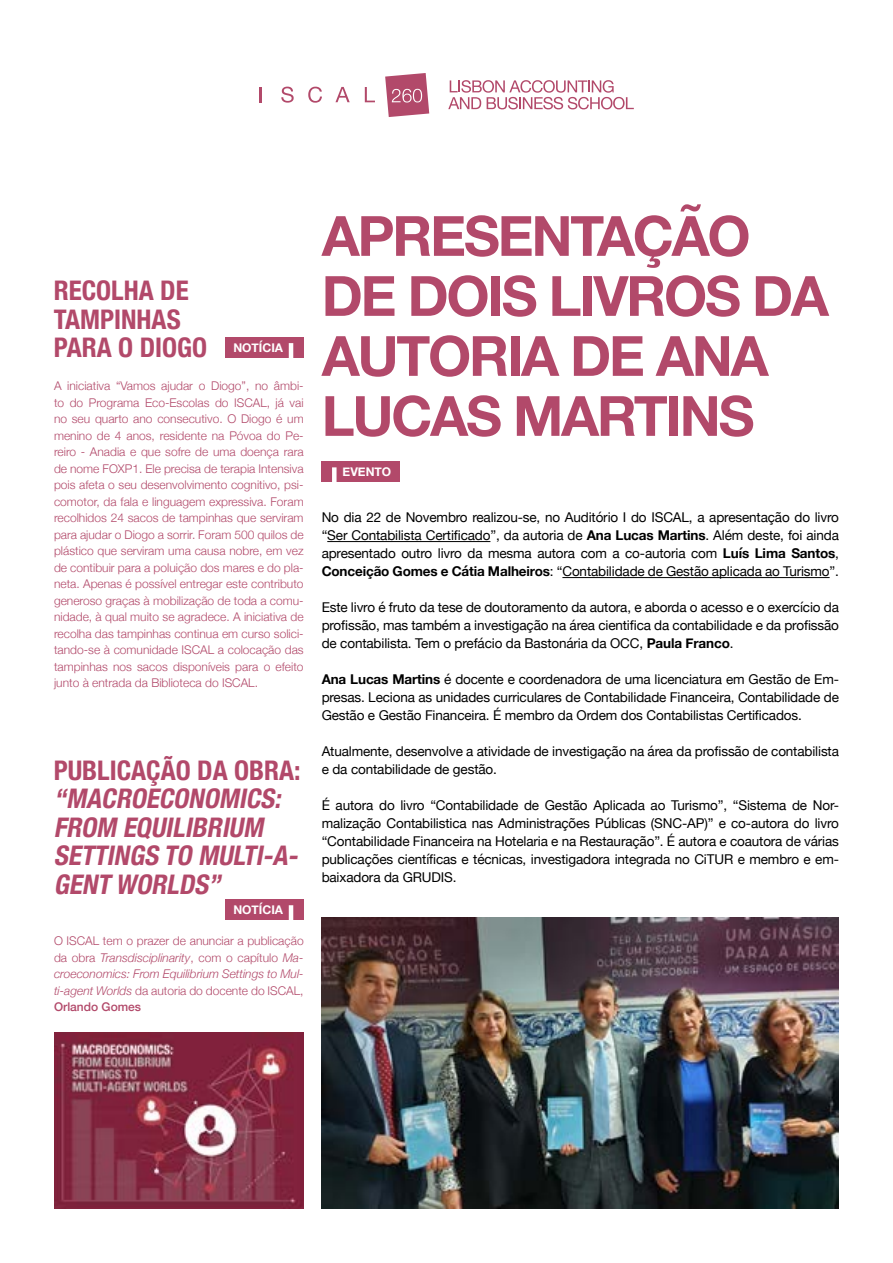
<style>
.page{position:relative;width:893px;height:1263px;background:#fff}
.page>*{position:absolute;margin:0;border:0;box-sizing:border-box;transform-origin:0 0}
.t1{font:700 55.5px/60px "Helvetica Neue";letter-spacing:-.04em;color:#b2496a}
.t2{font:italic 700 condensed 27px/28.5px "Helvetica Neue";color:#b2496a}
.t3{font:700 condensed 27px/28.5px "Helvetica Neue";color:#b2496a}
.t4{font:13.5px/18px "Helvetica Neue";letter-spacing:-.01em;color:#000;text-align:justify}
.t5{font:300 12px/16.5px "Helvetica Neue";color:#b2496a;text-align:justify}
.t6{font:700 12px "Helvetica Neue";color:#fff}
.s1{font-style:italic}
.s2{font-weight:500}
.s3{font-weight:700}
</style>
<div class="page">
<svg style="left:448px;top:80px;width:186px;height:29px"></svg>
<svg style="left:259px;top:87px;width:2px;height:15px"></svg>
<svg style="left:281px;top:87px;width:13px;height:16px"></svg>
<svg style="left:308px;top:87px;width:14px;height:16px"></svg>
<svg style="left:365px;top:87px;width:10px;height:15px"></svg>
<svg style="left:335px;top:87px;width:15px;height:15px"></svg>
<svg style="left:385px;top:73px;width:44px;height:44px;background:#c16e88"></svg>
<div style="left:322px;top:461px;width:78px;height:21px;background:#b2496a"></div>
<div style="left:332px;top:467px;width:5px;height:16px;background:#fff"></div>
<hr style="left:327px;top:541px;width:163px;height:1px;background:#000">
<hr style="left:562px;top:577px;width:268px;height:1px;background:#000">
<div style="left:225px;top:899px;width:79px;height:21px;background:#b2496a"></div>
<hr style="left:289px;top:905px;width:4px;height:16px;background:#fff">
<div style="left:225px;top:337px;width:79px;height:21px;background:#b2496a"></div>
<hr style="left:289px;top:343px;width:4px;height:16px;background:#fff">
<img style="left:54px;top:1032px;width:250px;height:177px">
<img style="left:322px;top:918px;width:517px;height:291px">
<h2 class="t3" style="left:54px;top:274px;width:155px">RECOLHA DE<br>TAMPINHAS<br>PARA O DIOGO</h2>
<p class="t6" style="left:233px;top:338px;width:51px">NOTÍCIA</p>
<p class="t5" style="left:54px;top:377px;width:251px">A iniciativa “Vamos ajudar o Diogo”, no âmbi&shy;to do Programa Eco-Escolas do ISCAL, já vai no seu quarto ano consecutivo. O Diogo é um menino de 4 anos, residente na Póvoa do Pe&shy;reiro - Anadia e que sofre de uma doença rara de nome FOXP1. Ele precisa de terapia Intensiva pois afeta o seu desenvolvimento cognitivo, psi&shy;comotor, da fala e linguagem expressiva. Foram recolhidos 24 sacos de tampinhas que serviram para ajudar o Diogo a sorrir. Foram 500 quilos de plástico que serviram uma causa nobre, em vez de contibuir para a poluição dos mares e do pla&shy;neta. Apenas é possível entregar este contributo generoso graças à mobilização de toda a comu&shy;nidade, à qual muito se agradece. A iniciativa de recolha das tampinhas continua em curso solici&shy;tando-se à comunidade ISCAL a colocação das tampinhas nos sacos disponíveis para o efeito junto à entrada da Biblioteca do ISCAL.</p>
<h2 class="t3" style="left:54px;top:754px;width:249px">PUBLICAÇÃO DA OBRA:</h2>
<h2 class="t2" style="left:54px;top:783px;width:252px">“MACROECONOMICS:<br>FROM EQUILIBRIUM<br>SETTINGS TO MULTI-A-<br>GENTWORLDS”</h2>
<p class="t6" style="left:233px;top:900px;width:51px">NOTÍCIA</p>
<p class="t5" style="left:54px;top:932px;width:251px">O ISCAL tem o prazer de anunciar a publicação da obra <span class="s1">Transdisciplinarity</span>, com o capítulo <span class="s1">Ma&shy;croeconomics: From Equilibrium Settings to Mul&shy;ti-agent Worlds</span> da autoria do docente do ISCAL, <span class="s2">Orlando Gomes</span></p>
<h1 class="t1" style="left:322px;top:207px;width:509px">APRESENTAÇÃO<br>DE DOIS LIVROS DA<br>AUTORIA DE ANA<br>LUCAS MARTINS</h1>
<p class="t6" style="left:343px;top:462px;width:50px">EVENTO</p>
<p class="t4" style="left:322px;top:509px;width:519px">No dia 22 de Novembro realizou-se, no Auditório I do ISCAL, a apresentação do livro “Ser Contabilista Certificado”, da autoria de <span class="s3">Ana Lucas Martins</span>. Além deste, foi ainda apresentado outro livro da mesma autora com a co-autoria com <span class="s3">Luís Lima Santos</span>, <span class="s3">Conceição Gomes e Cátia Malheiros</span>: “Contabilidade de Gestão aplicada ao Turismo”.</p>
<p class="t4" style="left:322px;top:599px;width:519px">Este livro é fruto da tese de doutoramento da autora, e aborda o acesso e o exercício da profissão, mas também a investigação na área cientifica da contabilidade e da profissão de contabilista. Tem o prefácio da Bastonária da OCC, <span class="s3">Paula Franco</span>.</p>
<p class="t4" style="left:322px;top:671px;width:519px"><span class="s3">Ana Lucas Martins</span> é docente e coordenadora de uma licenciatura em Gestão de Em&shy;presas. Leciona as unidades curriculares de Contabilidade Financeira, Contabilidade de Gestão e Gestão Financeira. É membro da Ordem dos Contabilistas Certificados.</p>
<p class="t4" style="left:322px;top:743px;width:519px">Atualmente, desenvolve a atividade de investigação na área da profissão de contabilista e da contabilidade de gestão.</p>
<p class="t4" style="left:322px;top:797px;width:519px">É autora do livro “Contabilidade de Gestão Aplicada ao Turismo”, “Sistema de Nor&shy;malização Contabilistica nas Administrações Públicas (SNC-AP)” e co-autora do livro “Contabilidade Financeira na Hotelaria e na Restauração”. É autora e coautora de várias publicações científicas e técnicas, investigadora integrada no CiTUR e membro e em&shy;baixadora da GRUDIS.</p>
</div>
